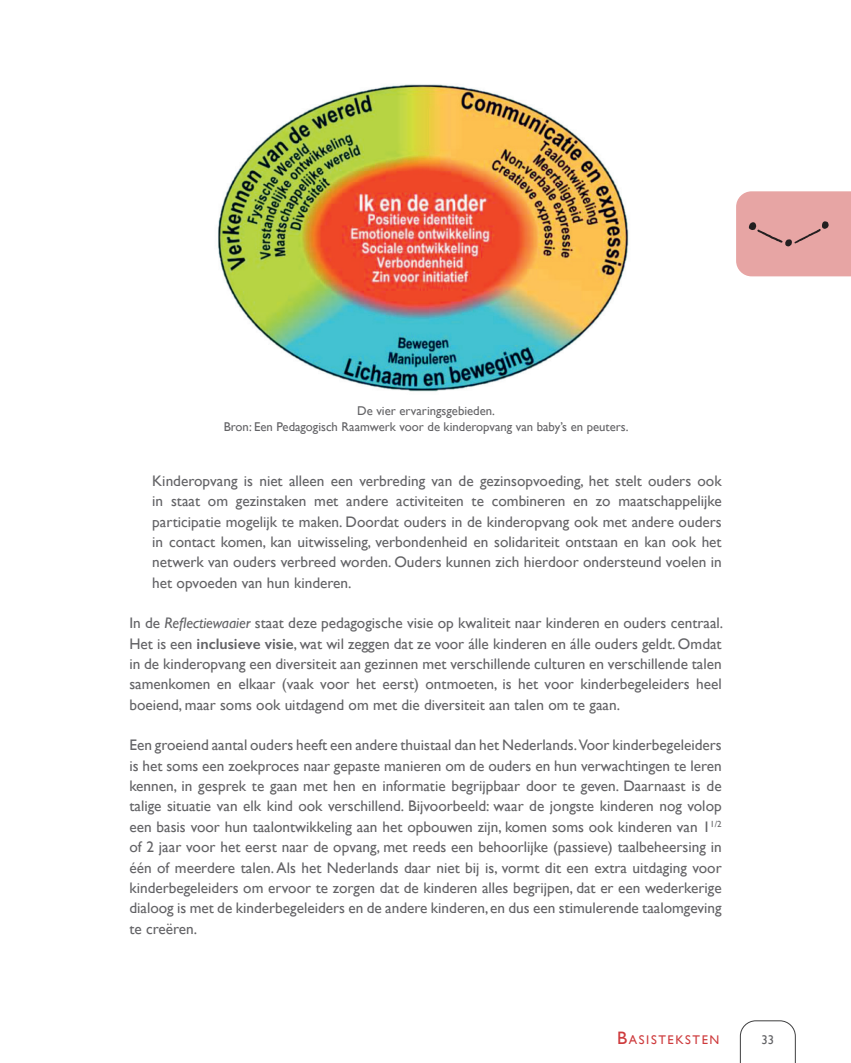
<style>
.page{position:relative;width:851px;height:1063px;background:#fff}
.page>*{position:absolute;margin:0;border:0;box-sizing:border-box;transform-origin:0 0}
.t1{font:15.3px/20.4px "Gill Sans";color:#636366;text-align:justify}
.t2{font:12.75px/15.3px "Gill Sans";color:#636366;text-align:center}
.t3{font:12.6px "Gill Sans";letter-spacing:.125em;color:#ce3b3d}
.t4{font:12.6px "Gill Sans";color:#636366}
.s1{font-style:italic}
.s2{font-weight:600}
.s3{font-size:18px}
</style>
<div class="page">
<div style="left:736px;top:191px;width:114px;height:85px;background:#e7a5a4"></div>
<img style="left:218px;top:84px;width:411px;height:308px">
<svg style="left:740px;top:1021px;width:55px;height:42px"></svg>
<p class="t2" style="left:224px;top:403px;width:406px">De vier ervaringsgebieden.<br>Bron: Een Pedagogisch Raamwerk voor de kinderopvang van baby’s en peuters.</p>
<p class="t1" style="left:152px;top:470px;width:571px">Kinderopvang is niet alleen een verbreding van de gezinsopvoeding, het stelt ouders ook in staat om gezinstaken met andere activiteiten te combineren en zo maatschappelijke participatie mogelijk te maken. Doordat ouders in de kinderopvang ook met andere ouders in contact komen, kan uitwisseling, verbondenheid en solidariteit ontstaan en kan ook het netwerk van ouders verbreed worden. Ouders kunnen zich hierdoor ondersteund voelen in het opvoeden van hun kinderen.</p>
<p class="t1" style="left:129px;top:613px;width:595px">In de <span class="s1">Reflectiewaaier</span> staat deze pedagogische visie op kwaliteit naar kinderen en ouders centraal.<br>Het is een <span class="s2">inclusieve visie</span>, wat wil zeggen dat ze voor álle kinderen en álle ouders geldt. Omdat in de kinderopvang een diversiteit aan gezinnen met verschillende culturen en verschillende talen samenkomen en elkaar (vaak voor het eerst) ontmoeten, is het voor kinderbegeleiders heel boeiend, maar soms ook uitdagend om met die diversiteit aan talen om te gaan.</p>
<p class="t1" style="left:129px;top:735px;width:593px">Een groeiend aantal ouders heeft een andere thuistaal dan het Nederlands. Voor kinderbegeleiders is het soms een zoekproces naar gepaste manieren om de ouders en hun verwachtingen te leren kennen, in gesprek te gaan met hen en informatie begrijpbaar door te geven. Daarnaast is de talige situatie van elk kind ook verschillend. Bijvoorbeeld: waar de jongste kinderen nog volop een basis voor hun taalontwikkeling aan het opbouwen zijn, komen soms ook kinderen van 1<sup>1/2 </sup>of 2 jaar voor het eerst naar de opvang, met reeds een behoorlijke (passieve) taalbeheersing in één of meerdere talen. Als het Nederlands daar niet bij is, vormt dit een extra uitdaging voor kinderbegeleiders om ervoor te zorgen dat de kinderen alles begrijpen, dat er een wederkerige dialoog is met de kinderbegeleiders en de andere kinderen, en dus een stimulerende taalomgeving te creëren.</p>
<p class="t3" style="left:617px;top:1032px;width:104px"><span class="s3">B</span>ASISTEKSTEN</p>
<p class="t4" style="left:761px;top:1033px;width:14px">33</p>
</div>
